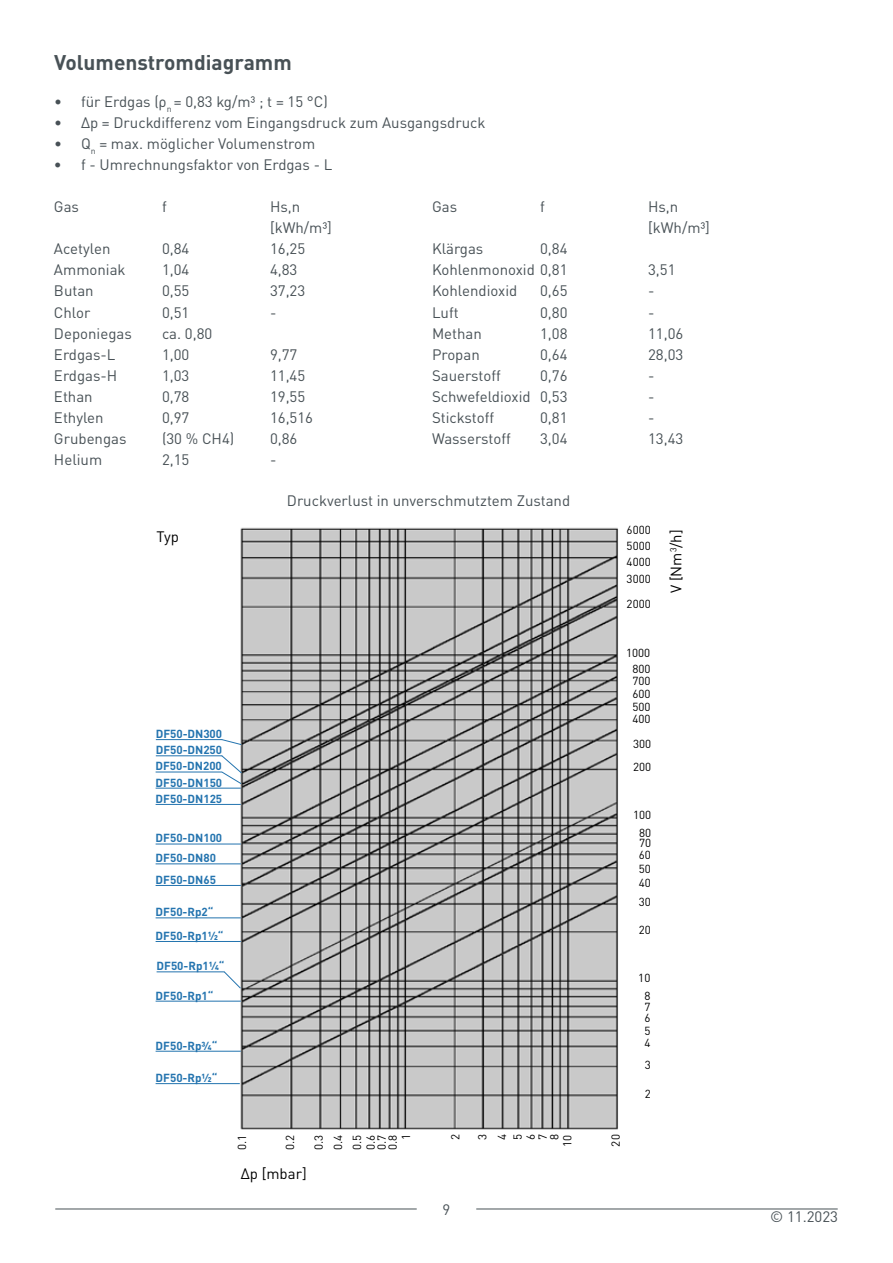
<style>
.page{position:relative;width:893px;height:1263px;background:#fff}
.page>*{position:absolute;margin:0;border:0;box-sizing:border-box;transform-origin:0 0}
.t1{font:700 21px "DIN Pro";color:#485156}
.t2{font:15px "DIN Pro";color:#485156}
.t3{font:15px "DIN Pro";color:#000}
.t4{font:700 11.55px/16.2px "DIN Pro";color:#2474af}
.t5{font:11.55px/15.9px "DIN Pro";color:#000}
</style>
<div class="page">
<hr style="left:55px;top:1209px;width:362px;height:1px;background:#485156">
<hr style="left:476px;top:1209px;width:362px;height:1px;background:#485156">
<img style="left:157px;top:527px;width:461px;height:603px">
<hr style="left:156px;top:739px;width:66px;height:1px;background:#2474af">
<hr style="left:156px;top:755px;width:66px;height:1px;background:#2474af">
<hr style="left:156px;top:771px;width:66px;height:1px;background:#2474af">
<hr style="left:156px;top:804px;width:85px;height:1px;background:#2474af">
<hr style="left:156px;top:843px;width:85px;height:1px;background:#2474af">
<hr style="left:156px;top:863px;width:85px;height:1px;background:#2474af">
<hr style="left:156px;top:885px;width:85px;height:1px;background:#2474af">
<hr style="left:156px;top:917px;width:85px;height:1px;background:#2474af">
<hr style="left:156px;top:941px;width:85px;height:1px;background:#2474af">
<hr style="left:156px;top:1001px;width:85px;height:1px;background:#2474af">
<hr style="left:156px;top:1051px;width:85px;height:1px;background:#2474af">
<hr style="left:156px;top:1083px;width:84px;height:1px;background:#2474af">
<svg style="left:220px;top:754px;width:23px;height:31px"></svg>
<svg style="left:221px;top:738px;width:21px;height:8px"></svg>
<hr style="left:156px;top:788px;width:85px;height:1px;background:#2474af">
<svg style="left:223px;top:970px;width:19px;height:19px"></svg>
<hr style="left:157px;top:971px;width:68px;height:1px;background:#2474af">
<h1 class="t1" style="left:54px;top:45px;width:239px">Volumenstromdiagramm</h1>
<p class="t2" style="left:54px;top:90px;width:275px">• für Erdgas (ρ<sub>n</sub> = 0,83 kg/m³ ; t = 15 °C)</p>
<p class="t2" style="left:54px;top:111px;width:433px">• Δp = Druckdifferenz vom Eingangsdruck zum Ausgangsdruck</p>
<p class="t2" style="left:54px;top:131px;width:263px">• Q<sub>n</sub> = max. möglicher Volumenstrom</p>
<p class="t2" style="left:54px;top:153px;width:280px">• f - Umrechnungsfaktor von Erdgas - L</p>
<p class="t2" style="left:54px;top:195px;width:27px">Gas</p>
<p class="t2" style="left:162px;top:195px;width:6px">f</p>
<p class="t2" style="left:270px;top:195px;width:32px">Hs,n</p>
<p class="t2" style="left:432px;top:195px;width:27px">Gas</p>
<p class="t2" style="left:540px;top:195px;width:6px">f</p>
<p class="t2" style="left:648px;top:195px;width:32px">Hs,n</p>
<p class="t2" style="left:270px;top:216px;width:63px">[kWh/m³]</p>
<p class="t2" style="left:648px;top:216px;width:63px">[kWh/m³]</p>
<p class="t2" style="left:54px;top:237px;width:58px">Acetylen</p>
<p class="t2" style="left:162px;top:237px;width:29px">0,84</p>
<p class="t2" style="left:270px;top:237px;width:37px">16,25</p>
<p class="t2" style="left:432px;top:237px;width:53px">Klärgas</p>
<p class="t2" style="left:540px;top:237px;width:29px">0,84</p>
<p class="t2" style="left:54px;top:258px;width:73px">Ammoniak</p>
<p class="t2" style="left:162px;top:258px;width:29px">1,04</p>
<p class="t2" style="left:270px;top:258px;width:29px">4,83</p>
<p class="t2" style="left:432px;top:258px;width:137px">Kohlenmonoxid 0,81</p>
<p class="t2" style="left:648px;top:258px;width:29px">3,51</p>
<p class="t2" style="left:54px;top:279px;width:41px">Butan</p>
<p class="t2" style="left:162px;top:279px;width:29px">0,55</p>
<p class="t2" style="left:270px;top:279px;width:37px">37,23</p>
<p class="t2" style="left:432px;top:279px;width:87px">Kohlendioxid</p>
<p class="t2" style="left:540px;top:279px;width:29px">0,65</p>
<p class="t2" style="left:648px;top:279px;width:8px">-</p>
<p class="t2" style="left:54px;top:300px;width:38px">Chlor</p>
<p class="t2" style="left:162px;top:300px;width:29px">0,51</p>
<p class="t2" style="left:270px;top:300px;width:8px">-</p>
<p class="t2" style="left:432px;top:300px;width:28px">Luft</p>
<p class="t2" style="left:540px;top:300px;width:29px">0,80</p>
<p class="t2" style="left:648px;top:300px;width:8px">-</p>
<p class="t2" style="left:54px;top:321px;width:79px">Deponiegas</p>
<p class="t2" style="left:162px;top:321px;width:52px">ca. 0,80</p>
<p class="t2" style="left:432px;top:321px;width:51px">Methan</p>
<p class="t2" style="left:540px;top:321px;width:29px">1,08</p>
<p class="t2" style="left:648px;top:321px;width:37px">11,06</p>
<p class="t2" style="left:54px;top:342px;width:63px">Erdgas-L</p>
<p class="t2" style="left:162px;top:342px;width:29px">1,00</p>
<p class="t2" style="left:270px;top:342px;width:29px">9,77</p>
<p class="t2" style="left:432px;top:342px;width:49px">Propan</p>
<p class="t2" style="left:540px;top:342px;width:29px">0,64</p>
<p class="t2" style="left:648px;top:342px;width:37px">28,03</p>
<p class="t2" style="left:54px;top:363px;width:65px">Erdgas-H</p>
<p class="t2" style="left:162px;top:363px;width:29px">1,03</p>
<p class="t2" style="left:270px;top:363px;width:37px">11,45</p>
<p class="t2" style="left:432px;top:363px;width:70px">Sauerstoff</p>
<p class="t2" style="left:540px;top:363px;width:29px">0,76</p>
<p class="t2" style="left:648px;top:363px;width:8px">-</p>
<p class="t2" style="left:54px;top:384px;width:40px">Ethan</p>
<p class="t2" style="left:162px;top:384px;width:29px">0,78</p>
<p class="t2" style="left:270px;top:384px;width:37px">19,55</p>
<p class="t2" style="left:432px;top:384px;width:137px">Schwefeldioxid 0,53</p>
<p class="t2" style="left:648px;top:384px;width:8px">-</p>
<p class="t2" style="left:54px;top:405px;width:51px">Ethylen</p>
<p class="t2" style="left:162px;top:405px;width:29px">0,97</p>
<p class="t2" style="left:270px;top:405px;width:45px">16,516</p>
<p class="t2" style="left:432px;top:405px;width:64px">Stickstoff</p>
<p class="t2" style="left:540px;top:405px;width:29px">0,81</p>
<p class="t2" style="left:648px;top:405px;width:8px">-</p>
<p class="t2" style="left:54px;top:426px;width:74px">Grubengas</p>
<p class="t2" style="left:162px;top:426px;width:74px">(30 % CH4)</p>
<p class="t2" style="left:270px;top:426px;width:29px">0,86</p>
<p class="t2" style="left:432px;top:426px;width:80px">Wasserstoff</p>
<p class="t2" style="left:540px;top:426px;width:29px">3,04</p>
<p class="t2" style="left:648px;top:426px;width:37px">13,43</p>
<p class="t2" style="left:54px;top:447px;width:50px">Helium</p>
<p class="t2" style="left:162px;top:447px;width:29px">2,15</p>
<p class="t2" style="left:270px;top:447px;width:8px">-</p>
<p class="t3" style="left:157px;top:524px;width:24px">Typ</p>
<p class="t4" style="left:156px;top:724px;width:68px;text-align:justify">DF50-DN300<br>DF50-DN250<br>DF50-DN200</p>
<p class="t4" style="left:156px;top:789px;width:68px">DF50-DN125</p>
<p class="t4" style="left:156px;top:827px;width:68px;line-height:19.8px">DF50-DN100<br>DF50-DN80</p>
<p class="t4" style="left:156px;top:870px;width:62px">DF50-DN65</p>
<p class="t4" style="left:156px;top:899px;width:69px;line-height:23.5px">DF50-Rp2“<br>DF50-Rp1½“</p>
<p class="t4" style="left:156px;top:773px;width:68px">DF50-DN150</p>
<p class="t4" style="left:157px;top:957px;width:69px">DF50-Rp1¼“</p>
<p class="t4" style="left:156px;top:986px;width:59px">DF50-Rp1“</p>
<p class="t4" style="left:156px;top:1036px;width:63px">DF50-Rp¾“</p>
<p class="t4" style="left:156px;top:1068px;width:63px">DF50-Rp½“</p>
<p class="t2" style="left:287px;top:489px;width:285px">Druckverlust in unverschmutztem Zustand</p>
<p class="t5" style="left:627px;top:521px;width:26px;text-align:justify">6000<br>5000<br>4000</p>
<p class="t5" style="left:627px;top:565px;width:26px;line-height:25.2px">3000<br>2000</p>
<p class="t5" style="left:626px;top:643px;width:26px;text-align:center">1000<br>800</p>
<p class="t5" style="left:632px;top:673px;width:20px;line-height:13.2px;text-align:justify">700<br>600<br>500</p>
<p class="t5" style="left:632px;top:709px;width:20px">400</p>
<p class="t5" style="left:633px;top:757px;width:20px">200</p>
<p class="t5" style="left:633px;top:804px;width:20px;line-height:18px;text-align:center">100<br>80</p>
<p class="t5" style="left:639px;top:836px;width:14px;line-height:11.6px">70<br>60</p>
<p class="t5" style="left:639px;top:861px;width:14px;line-height:13.8px">50<br>40</p>
<p class="t5" style="left:639px;top:893px;width:14px">30</p>
<p class="t5" style="left:639px;top:920px;width:14px">20</p>
<p class="t5" style="left:638px;top:967px;width:14px;line-height:18.3px;text-align:center">10<br>8</p>
<p class="t5" style="left:644px;top:1000px;width:8px;line-height:10.6px">7<br>6</p>
<p class="t5" style="left:644px;top:1023px;width:8px;line-height:12.8px">5<br>4</p>
<p class="t5" style="left:645px;top:1056px;width:8px">3</p>
<p class="t5" style="left:645px;top:1085px;width:8px">2</p>
<p class="t5" style="left:633px;top:735px;width:20px">300</p>
<p class="t5" style="left:233px;top:1150px;width:17px;rotate:-90deg">0.1</p>
<p class="t5" style="left:281px;top:1150px;width:17px;rotate:-90deg">0.2</p>
<p class="t5" style="left:308px;top:1150px;width:17px;line-height:19.2px;text-align:justify;rotate:-90deg">0.3<br>0.4<br>0.5</p>
<p class="t5" style="left:364px;top:1150px;width:17px;line-height:10.9px;text-align:justify;rotate:-90deg">0.6<br>0.7<br>0.8</p>
<p class="t5" style="left:397px;top:1140px;width:8px;rotate:-90deg">1</p>
<p class="t5" style="left:446px;top:1140px;width:8px;rotate:-90deg">2</p>
<p class="t5" style="left:472px;top:1140px;width:8px;line-height:19.4px;rotate:-90deg">3<br>4</p>
<p class="t5" style="left:510px;top:1140px;width:8px;line-height:12.9px;rotate:-90deg">5<br>6</p>
<p class="t5" style="left:535px;top:1140px;width:8px;line-height:11.9px;rotate:-90deg">7<br>8</p>
<p class="t5" style="left:558px;top:1146px;width:14px;rotate:-90deg">10</p>
<p class="t5" style="left:606px;top:1146px;width:14px;rotate:-90deg">20</p>
<p class="t3" style="left:241px;top:1161px;width:67px">∆p [mbar]</p>
<p class="t2" style="left:443px;top:1197px;width:9px">9</p>
<p class="t3" style="left:664px;top:593px;width:65px;rotate:-90deg">V [Nm<sup>3</sup>/h]</p>
<p class="t2" style="left:770px;top:1204px;width:69px">© 11.2023</p>
</div>
